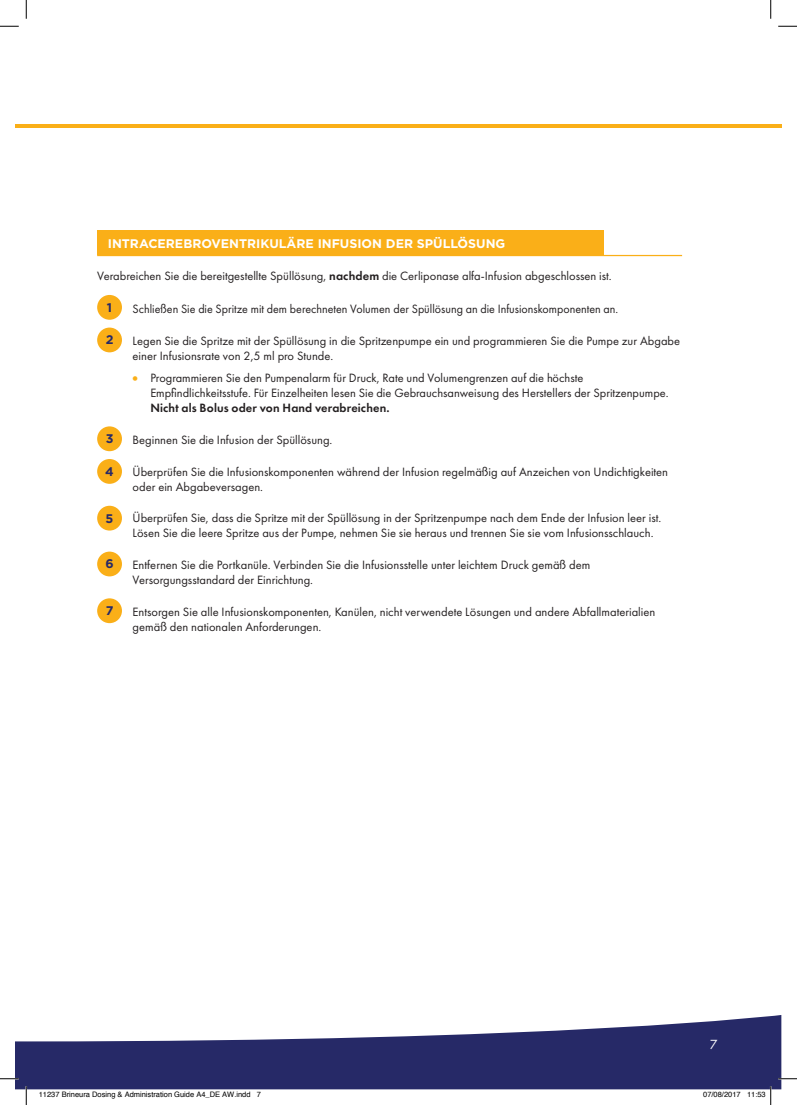
<style>
.page{position:relative;width:797px;height:1105px;background:#fff}
.page>*{position:absolute;margin:0;border:0;box-sizing:border-box;transform-origin:0 0}
.t1{font:13.75px "Futura PT";color:#fff}
.t2{font:12.5px/15px "Futura PT";color:#231f20}
.t3{font:12.5px "Futura PT";color:#231f20;scale:.96 1}
.t4{font:700 12.5px "Gotham";color:#fff}
.t5{font:600 12.5px "Futura PT";letter-spacing:.01em;color:#231f20}
.t6{font:700 12.5px "Gotham";color:#262967}
.t7{font:7.5px "Helvetica";color:#000}
.s1{font-weight:600}
.s2{font-weight:800;font-size:16.25px;color:#faaf18}
</style>
<div class="page">
<div style="left:97px;top:230px;width:506px;height:25px;background:#faaf18"></div>
<hr style="left:97px;top:255px;width:585px;height:1px;background:#faaf18">
<div style="left:97px;top:295px;width:25px;height:25px;background:#faaf18;border-radius:50%"></div>
<div style="left:97px;top:328px;width:25px;height:24px;background:#faaf18;border-radius:50%"></div>
<div style="left:97px;top:426px;width:25px;height:25px;background:#faaf18;border-radius:50%"></div>
<div style="left:97px;top:459px;width:25px;height:25px;background:#faaf18;border-radius:50%"></div>
<div style="left:97px;top:506px;width:25px;height:25px;background:#faaf18;border-radius:50%"></div>
<div style="left:97px;top:552px;width:25px;height:24px;background:#faaf18;border-radius:50%"></div>
<div style="left:97px;top:598px;width:25px;height:25px;background:#faaf18;border-radius:50%"></div>
<hr style="left:16px;top:124px;width:765px;height:4px;background:#faaf18">
<svg style="left:16px;top:1015px;width:765px;height:74px;fill:#262967"></svg>
<svg style="left:0;top:25px;width:19px;height:2px"></svg>
<svg style="left:778px;top:25px;width:19px;height:2px"></svg>
<svg style="left:0;top:1078px;width:19px;height:1px"></svg>
<svg style="left:778px;top:1078px;width:19px;height:1px"></svg>
<svg style="left:25px;top:0;width:2px;height:19px"></svg>
<svg style="left:25px;top:1086px;width:2px;height:19px"></svg>
<svg style="left:770px;top:0;width:1px;height:19px"></svg>
<svg style="left:747px;top:1086px;width:24px;height:19px"></svg>
<p class="t4" style="left:108px;top:235px;width:399px">INTRACEREBROVENTRIKULÄRE INFUSION DER SPÜLLÖSUNG</p>
<p class="t2" style="left:97px;top:269px;width:516px">Verabreichen Sie die bereitgestellte Spüllösung, <span class="s1">nachdem</span> die Cerliponase alfa-Infusion abgeschlossen ist.</p>
<p class="t6" style="left:107px;top:299px;width:7px">1</p>
<p class="t3" style="left:133px;top:301px;width:507px">Schließen Sie die Spritze mit dem berechneten Volumen der Spüllösung an die Infusionskomponenten an.</p>
<p class="t6" style="left:106px;top:332px;width:9px">2</p>
<p class="t2" style="left:133px;top:333px;width:549px">Legen Sie die Spritze mit der Spüllösung in die Spritzenpumpe ein und programmieren Sie die Pumpe zur Abgabe einer Infusionsrate von 2,5 ml pro Stunde.</p>
<p class="t2" style="left:150px;top:370px;width:520px;text-indent:-23px"><span class="s2">•</span> Programmieren Sie den Pumpenalarm für Druck, Rate und Volumengrenzen auf die höchste<br>Empfindlichkeitsstufe. Für Einzelheiten lesen Sie die Gebrauchsanweisung des Herstellers der Spritzenpumpe.</p>
<p class="t5" style="left:150px;top:400px;width:241px">Nicht als Bolus oder von Hand verabreichen.</p>
<p class="t6" style="left:106px;top:430px;width:9px">3</p>
<p class="t2" style="left:133px;top:433px;width:201px">Beginnen Sie die Infusion der Spüllösung.</p>
<p class="t6" style="left:105px;top:463px;width:10px">4</p>
<p class="t2" style="left:133px;top:464px;width:537px">Überprüfen Sie die Infusionskomponenten während der Infusion regelmäßig auf Anzeichen von Undichtigkeiten oder ein Abgabeversagen.</p>
<p class="t6" style="left:106px;top:510px;width:9px">5</p>
<p class="t2" style="left:133px;top:510px;width:530px">Überprüfen Sie, dass die Spritze mit der Spüllösung in der Spritzenpumpe nach dem Ende der Infusion leer ist.<br>Lösen Sie die leere Spritze aus der Pumpe, nehmen Sie sie heraus und trennen Sie sie vom Infusionsschlauch.</p>
<p class="t6" style="left:105px;top:556px;width:10px">6</p>
<p class="t2" style="left:133px;top:557px;width:459px">Entfernen Sie die Portkanüle. Verbinden Sie die Infusionsstelle unter leichtem Druck gemäß dem<br>Versorgungsstandard der Einrichtung.</p>
<p class="t6" style="left:106px;top:602px;width:9px">7</p>
<p class="t2" style="left:133px;top:604px;width:524px">Entsorgen Sie alle Infusionskomponenten, Kanülen, nicht verwendete Lösungen und andere Abfallmaterialien gemäß den nationalen Anforderungen.</p>
<p class="t1" style="left:709px;top:1036px;width:9px">7</p>
<p class="t7" style="left:39px;top:1089px;width:224px">11237 Brineura Dosing &amp; Administration Guide A4_DE AW.indd 7</p>
<p class="t7" style="left:703px;top:1089px;width:64px">07/08/2017 11:53</p>
</div>
